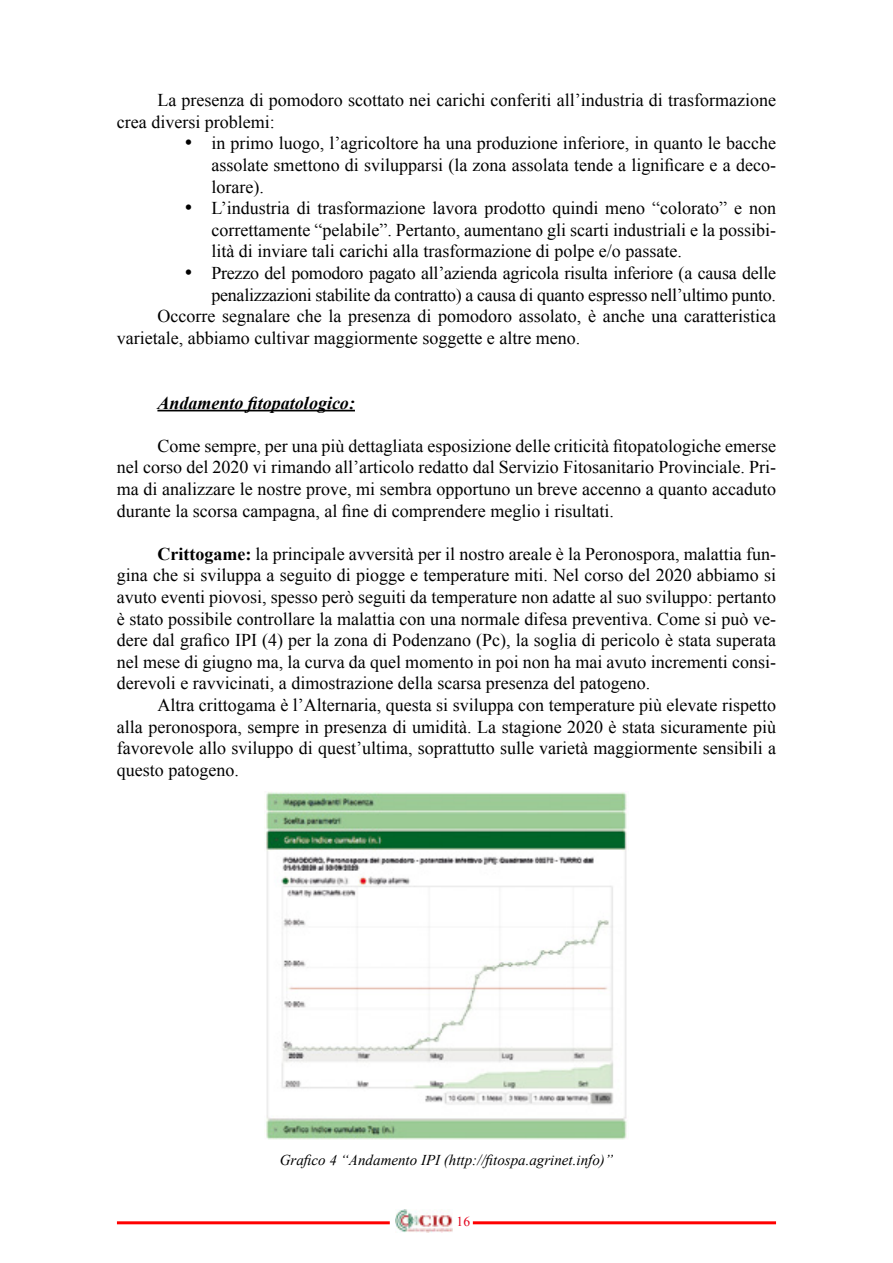
<style>
.page{position:relative;width:893px;height:1263px;background:#fff}
.page>*{position:absolute;margin:0;border:0;box-sizing:border-box;transform-origin:0 0}
.t1{font:18px/21.6px "Times New Roman";color:#000;text-align:justify}
.t2{font:italic 700 18px "Times New Roman";color:#000}
.t3{font:italic 15px "Times New Roman";color:#000}
.t4{font:13.5px "Times New Roman";color:#e2001a}
.s1{font-weight:700}
</style>
<div class="page">
<img style="left:396px;top:1210px;width:57px;height:22px">
<hr style="left:117px;top:1221px;width:273px;height:3px;background:#f00">
<hr style="left:473px;top:1221px;width:303px;height:3px;background:#f00">
<hr style="left:157px;top:410px;width:198px;height:1px;background:#000">
<img style="left:266px;top:792px;width:361px;height:348px">
<p class="t1" style="left:117px;top:89px;width:661px;text-indent:40px">La presenza di pomodoro scottato nei carichi conferiti all’industria di trasformazione crea diversi problemi:</p>
<p class="t1" style="left:211px;top:132px;width:566px;text-indent:-27px">• in primo luogo, l’agricoltore ha una produzione inferiore, in quanto le bacche assolate smettono di svilupparsi (la zona assolata tende a lignificare e a deco&shy;lorare).</p>
<p class="t1" style="left:211px;top:197px;width:566px;text-indent:-27px">• L’industria di trasformazione lavora prodotto quindi meno “colorato” e non correttamente “pelabile”. Pertanto, aumentano gli scarti industriali e la possibi&shy;lità di inviare tali carichi alla trasformazione di polpe e/o passate.</p>
<p class="t1" style="left:184px;top:262px;width:593px">• Prezzo del pomodoro pagato all’azienda agricola risulta inferiore (a causa delle</p>
<p class="t1" style="left:211px;top:283px;width:566px">penalizzazioni stabilite da contratto) a causa di quanto espresso nell’ultimo punto.</p>
<p class="t1" style="left:157px;top:305px;width:620px">Occorre segnalare che la presenza di pomodoro assolato, è anche una caratteristica</p>
<p class="t1" style="left:117px;top:327px;width:465px">varietale, abbiamo cultivar maggiormente soggette e altre meno.</p>
<p class="t2" style="left:157px;top:390px;width:199px">Andamento fitopatologico:</p>
<p class="t1" style="left:117px;top:435px;width:661px;text-indent:40px">Come sempre, per una più dettagliata esposizione delle criticità fitopatologiche emerse nel corso del 2020 vi rimando all’articolo redatto dal Servizio Fitosanitario Provinciale. Pri&shy;ma di analizzare le nostre prove, mi sembra opportuno un breve accenno a quanto accaduto durante la scorsa campagna, al fine di comprendere meglio i risultati.</p>
<p class="t1" style="left:117px;top:543px;width:661px;text-indent:40px"><span class="s1">Crittogame:</span> la principale avversità per il nostro areale è la Peronospora, malattia fun&shy;gina che si sviluppa a seguito di piogge e temperature miti. Nel corso del 2020 abbiamo si avuto eventi piovosi, spesso però seguiti da temperature non adatte al suo sviluppo: pertanto è stato possibile controllare la malattia con una normale difesa preventiva. Come si può ve&shy;dere dal grafico IPI (4) per la zona di Podenzano (Pc), la soglia di pericolo è stata superata nel mese di giugno ma, la curva da quel momento in poi non ha mai avuto incrementi consi&shy;derevoli e ravvicinati, a dimostrazione della scarsa presenza del patogeno.</p>
<p class="t1" style="left:117px;top:694px;width:661px;text-indent:40px">Altra crittogama è l’Alternaria, questa si sviluppa con temperature più elevate rispetto alla peronospora, sempre in presenza di umidità. La stagione 2020 è stata sicuramente più favorevole allo sviluppo di quest’ultima, soprattutto sulle varietà maggiormente sensibili a questo patogeno.</p>
<p class="t3" style="left:280px;top:1149px;width:335px">Grafico 4 “Andamento IPI (http://fitospa.agrinet.info)”</p>
<p class="t4" style="left:457px;top:1212px;width:15px">16</p>
</div>
